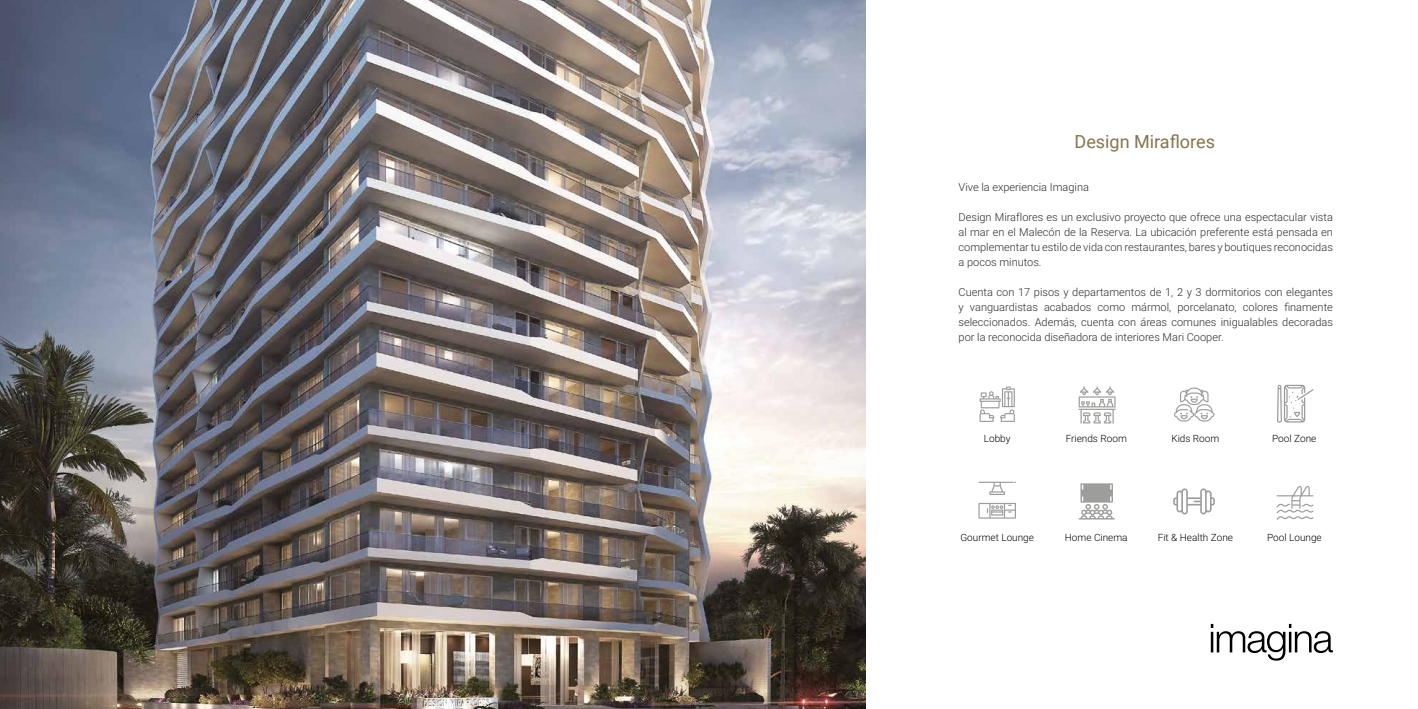
<style>
.page{position:relative;width:1418px;height:709px;background:#fff}
.page>*{position:absolute;margin:0;border:0;box-sizing:border-box;transform-origin:0 0}
.t1{font:18px "Roboto";color:#85754e}
.t2{font:300 11px/15px "Roboto";color:#2d2d2c;text-align:justify}
.t3{font:300 10px "Roboto";color:#000}
</style>
<div class="page">
<svg style="left:1210px;top:624px;width:122px;height:36px"></svg>
<img style="left:0;top:0;width:866px;height:709px">
<svg style="left:1173px;top:488px;width:41px;height:26px"></svg>
<svg style="left:979px;top:386px;width:35px;height:36px"></svg>
<svg style="left:1277px;top:385px;width:36px;height:37px"></svg>
<svg style="left:1276px;top:486px;width:37px;height:34px"></svg>
<svg style="left:1078px;top:483px;width:36px;height:36px"></svg>
<svg style="left:1174px;top:387px;width:40px;height:34px"></svg>
<svg style="left:1078px;top:386px;width:37px;height:37px"></svg>
<svg style="left:978px;top:481px;width:38px;height:14px"></svg>
<svg style="left:978px;top:503px;width:38px;height:15px"></svg>
<h1 class="t1" style="left:1074px;top:128px;width:142px">Design Miraflores</h1>
<p class="t2" style="left:958px;top:179px;width:132px">Vive la experiencia Imagina</p>
<p class="t2" style="left:958px;top:209px;width:376px">Design Miraflores es un exclusivo proyecto que ofrece una espectacular vista al mar en el Malecón de la Reserva. La ubicación preferente está pensada en complementar tu estilo de vida con restaurantes, bares y boutiques reconocidas a pocos minutos.</p>
<p class="t2" style="left:958px;top:284px;width:376px">Cuenta con 17 pisos y departamentos de 1, 2 y 3 dormitorios con elegantes y vanguardistas acabados como mármol, porcelanato, colores finamente seleccionados. Además, cuenta con áreas comunes inigualables decoradas por la reconocida diseñadora de interiores Mari Cooper.</p>
<p class="t3" style="left:983px;top:431px;width:28px">Lobby</p>
<p class="t3" style="left:1065px;top:431px;width:63px">Friends Room</p>
<p class="t3" style="left:1171px;top:431px;width:50px">Kids Room</p>
<p class="t3" style="left:1272px;top:431px;width:46px">Pool Zone</p>
<p class="t3" style="left:960px;top:530px;width:75px">Gourmet Lounge</p>
<p class="t3" style="left:1064px;top:530px;width:64px">Home Cinema</p>
<p class="t3" style="left:1157px;top:530px;width:77px">Fit &amp; Health Zone</p>
<p class="t3" style="left:1267px;top:530px;width:56px">Pool Lounge</p>
</div>
